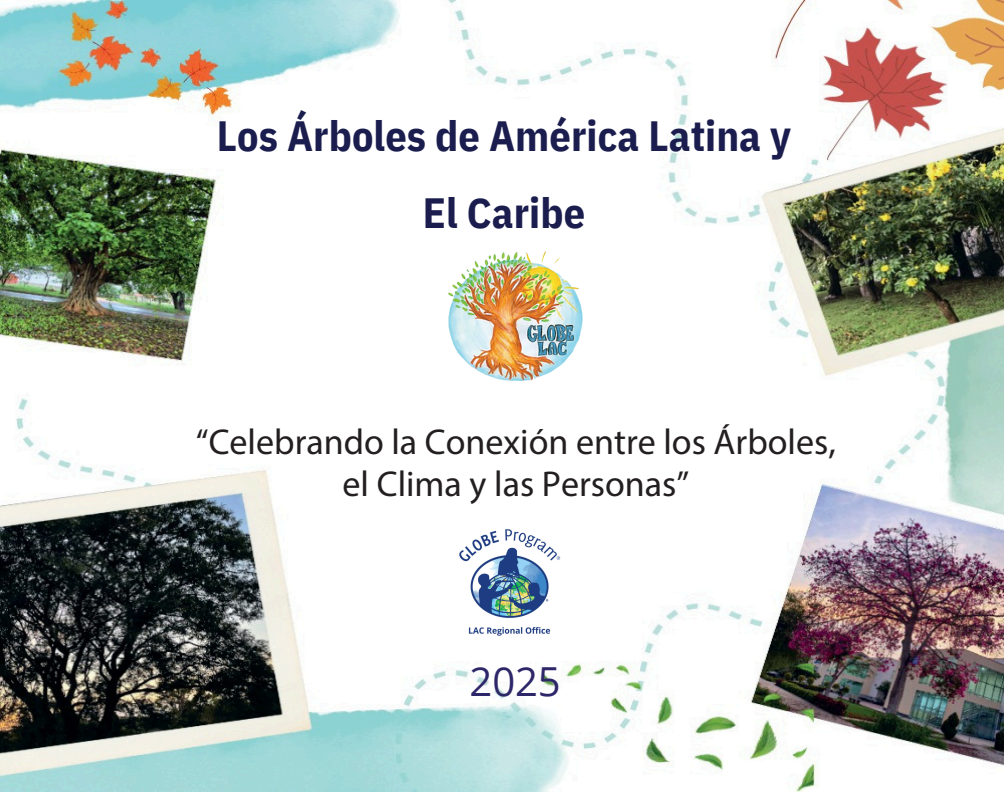
<style>
.page{position:relative;width:1008px;height:792px;background:#fff}
.page>*{position:absolute;margin:0;border:0;box-sizing:border-box;transform-origin:0 0}
.t1{font:700 42.2px/77.2px "IBM Plex Sans Cond";color:#1a1d4d;text-align:center}
.t2{font:40px "Open Sans";color:#2d2668}
.t3{font:36px/42.8px "Myriad Pro";color:#231f20;text-align:center}
</style>
<div class="page">
<img style="left:0;top:0;width:1004px;height:792px">
<img style="left:449px;top:252px;width:134px;height:128px">
<img style="left:456px;top:525px;width:107px;height:118px">
<p class="t1" style="left:217px;top:96px;width:576px">Los Árboles de América Latina y<br>El Caribe</p>
<p class="t3" style="left:196px;top:423px;width:641px">“Celebrando la Conexión entre los Árboles, el Clima y las Personas”</p>
<p class="t2" style="left:470px;top:654px;width:93px">2025</p>
</div>
